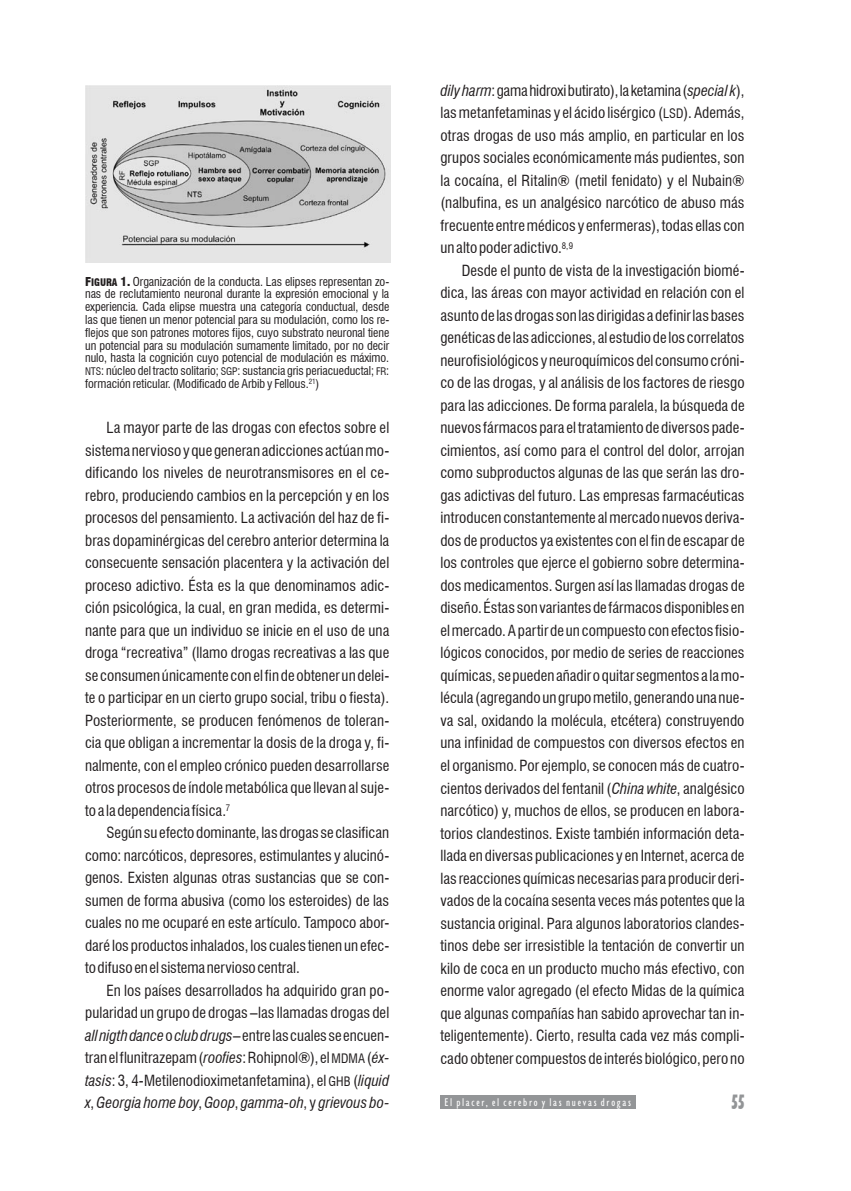
<style>
.page{position:relative;width:851px;height:1191px;background:#fff}
.page>*{position:absolute;margin:0;border:0;box-sizing:border-box;transform-origin:0 0}
.t1{font:700 condensed 21px "Humanist 521 BT Xtra";color:#939597;scale:.75 1}
.ATexto{font:condensed 15px/22.5px "Swiss 721 BT";letter-spacing:.005em;color:#221e1f;text-align:justify}
.Referencias{font:condensed 12px/12.8px "Swiss 721 BT";letter-spacing:-.005em;color:#221e1f;text-align:justify}
.ATexto-2{font:condensed 11.25px "Humanist 521 BT";letter-spacing:.15em;color:#fff}
.s1{font-weight:900}
.s2{font-weight:900;font-size:10.2px}
.s3{font-size:10.2px}
.s4{font-style:italic}
.s5{font-size:12.75px}
</style>
<div class="page">
<div style="left:440px;top:1095px;width:196px;height:14px;background:#939597"></div>
<img style="left:85px;top:85px;width:305px;height:178px">
<p class="Referencias" style="left:85px;top:275px;width:306px"><span class="s1">F</span><span class="s2">IGURA</span> <span class="s1">1.</span> Organización de la conducta. Las elipses representan zo&shy;nas de reclutamiento neuronal durante la expresión emocional y la experiencia. Cada elipse muestra una categoría conductual, desde las que tienen un menor potencial para su modulación, como los re&shy;flejos que son patrones motores fijos, cuyo substrato neuronal tiene un potencial para su modulación sumamente limitado, por no decir nulo, hasta la cognición cuyo potencial de modulación es máximo.<br><span class="s3">NTS</span>: núcleo del tracto solitario; <span class="s3">SGP</span>: sustancia gris periacueductal; <span class="s3">FR</span>: formación reticular. (Modificado de Arbib y Fellous.<sup>21</sup>)</p>
<p class="ATexto" style="left:85px;top:416px;width:306px;text-indent:21px">La mayor parte de las drogas con efectos sobre el sistema nervioso y que generan adicciones actúan mo&shy;dificando los niveles de neurotransmisores en el ce&shy;rebro, produciendo cambios en la percepción y en los procesos del pensamiento. La activación del haz de fi&shy;bras dopaminérgicas del cerebro anterior determina la consecuente sensación placentera y la activación del proceso adictivo. Ésta es la que denominamos adic&shy;ción psicológica, la cual, en gran medida, es determi&shy;nante para que un individuo se inicie en el uso de una droga “recreativa” (llamo drogas recreativas a las que se consumen únicamente con el fin de obtener un delei&shy;te o participar en un cierto grupo social, tribu o fiesta).<br>Posteriormente, se producen fenómenos de toleran&shy;cia que obligan a incrementar la dosis de la droga y, fi&shy;nalmente, con el empleo crónico pueden desarrollarse otros procesos de índole metabólica que llevan al suje&shy;to a la dependencia física.<sup>7</sup></p>
<p class="ATexto" style="left:85px;top:821px;width:306px;text-indent:21px">Según su efecto dominante, las drogas se clasifican como: narcóticos, depresores, estimulantes y alucinó&shy;genos. Existen algunas otras sustancias que se con&shy;sumen de forma abusiva (como los esteroides) de las cuales no me ocuparé en este artículo. Tampoco abor&shy;daré los productos inhalados, los cuales tienen un efec&shy;to difuso en el sistema nervioso central.</p>
<p class="ATexto" style="left:85px;top:979px;width:306px;text-indent:21px">En los países desarrollados ha adquirido gran po&shy;pularidad un grupo de drogas –las llamadas drogas del <span class="s4">all nigth dance</span> o <span class="s4">club drugs</span>– entre las cuales se encuen&shy;tran el flunitrazepam (<span class="s4">roofies</span>: Rohipnol®), el <span class="s5">MDMA</span> (<span class="s4">éx&shy;tasis</span>: 3, 4-Metilenodioximetanfetamina), el <span class="s5">GHB</span> (<span class="s4">liquid x</span>, <span class="s4">Georgia home boy</span>, <span class="s4">Goop</span>, <span class="s4">gamma-oh</span>, y <span class="s4">grievous bo-</span></p>
<p class="ATexto" style="left:440px;top:79px;width:306px"><span class="s4">dily harm</span>: gama hidroxi butirato), la ketamina (<span class="s4">special k</span>), las metanfetaminas y el ácido lisérgico (<span class="s5">LSD</span>). Además, otras drogas de uso más amplio, en particular en los grupos sociales económicamente más pudientes, son la cocaína, el Ritalin® (metil fenidato) y el Nubain® (nalbufina, es un analgésico narcótico de abuso más frecuente entre médicos y enfermeras), todas ellas con un alto poder adictivo.<sup>8,</sup> <sup>9</sup></p>
<p class="ATexto" style="left:440px;top:259px;width:306px;text-indent:21px">Desde el punto de vista de la investigación biomé&shy;dica, las áreas con mayor actividad en relación con el asunto de las drogas son las dirigidas a definir las bases genéticas de las adicciones, al estudio de los correlatos neurofisiológicos y neuroquímicos del consumo cróni&shy;co de las drogas, y al análisis de los factores de riesgo para las adicciones. De forma paralela, la búsqueda de nuevos fármacos para el tratamiento de diversos pade&shy;cimientos, así como para el control del dolor, arrojan como subproductos algunas de las que serán las dro&shy;gas adictivas del futuro. Las empresas farmacéuticas introducen constantemente al mercado nuevos deriva&shy;dos de productos ya existentes con el fin de escapar de los controles que ejerce el gobierno sobre determina&shy;dos medicamentos. Surgen así las llamadas drogas de diseño. Éstas son variantes de fármacos disponibles en el mercado. A partir de un compuesto con efectos fisio&shy;lógicos conocidos, por medio de series de reacciones químicas, se pueden añadir o quitar segmentos a la mo&shy;lécula (agregando un grupo metilo, generando una nue&shy;va sal, oxidando la molécula, etcétera) construyendo una infinidad de compuestos con diversos efectos en el organismo. Por ejemplo, se conocen más de cuatro&shy;cientos derivados del fentanil (<span class="s4">China white</span>, analgésico narcótico) y, muchos de ellos, se producen en labora&shy;torios clandestinos. Existe también información deta&shy;llada en diversas publicaciones y en Internet, acerca de las reacciones químicas necesarias para producir deri&shy;vados de la cocaína sesenta veces más potentes que la sustancia original. Para algunos laboratorios clandes&shy;tinos debe ser irresistible la tentación de convertir un kilo de coca en un producto mucho más efectivo, con enorme valor agregado (el efecto Midas de la química que algunas compañías han sabido aprovechar tan in&shy;teligentemente). Cierto, resulta cada vez más compli&shy;cado obtener compuestos de interés biológico, pero no</p>
<p class="ATexto-2" style="left:444px;top:1095px;width:188px">El placer, el cerebro y las nuevas drogas</p>
<p class="t1" style="left:731px;top:1089px;width:19px">55</p>
</div>
